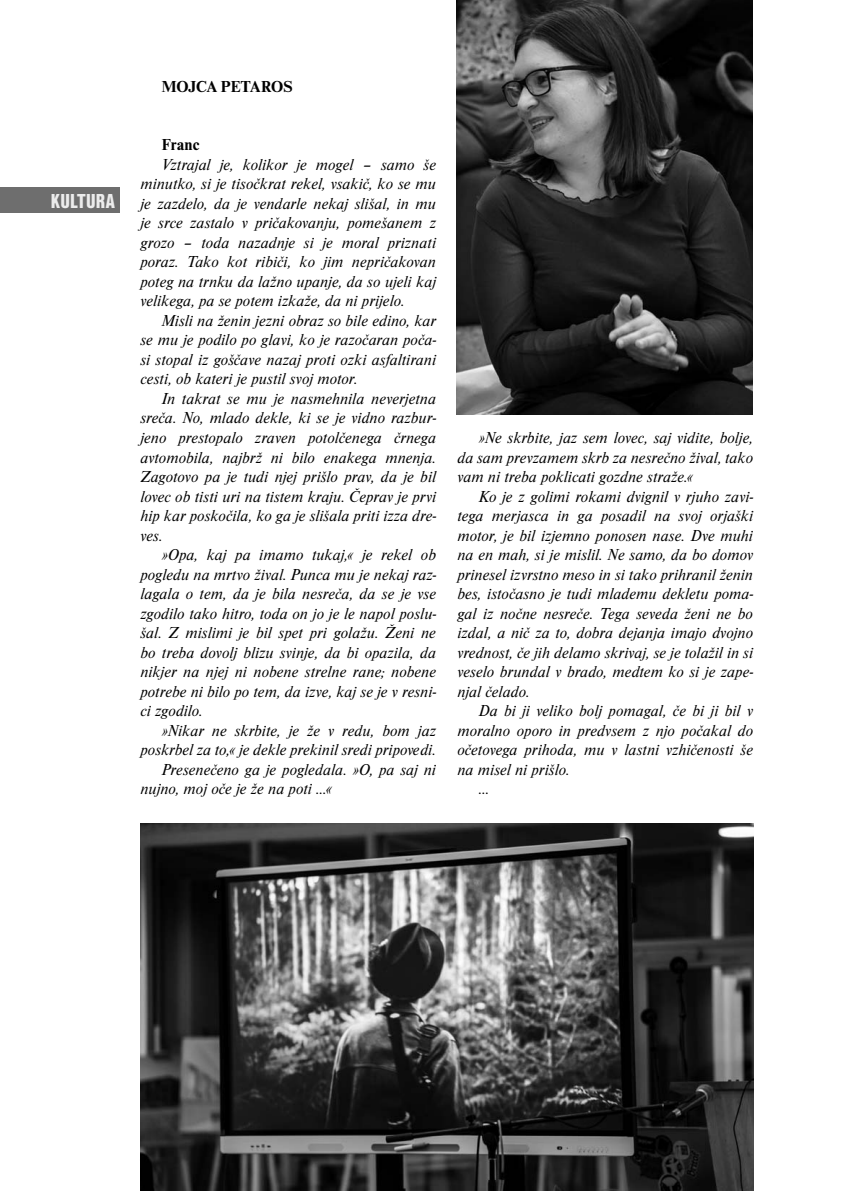
<style>
.page{position:relative;width:851px;height:1191px;background:#fff}
.page>*{position:absolute;margin:0;border:0;box-sizing:border-box;transform-origin:0 0}
.t1{font:21px "Nimbus San DEE Blac Cond";letter-spacing:.01em;color:#ececec}
.t2{font:italic 16.5px/19.5px "Nimbus Rom DEE";color:#000;text-align:justify}
.t3{font:700 16.5px "Nimbus Rom DEE";letter-spacing:-.005em;color:#000}
</style>
<div class="page">
<div style="left:0;top:188px;width:119px;height:25px;background:#6e6e6e"></div>
<img style="left:456px;top:0;width:296px;height:415px">
<img style="left:140px;top:824px;width:613px;height:367px">
<p class="t1" style="left:51px;top:189px;width:65px">KULTURA</p>
<p class="t3" style="left:162px;top:77px;width:132px">MOJCA PETAROS</p>
<p class="t3" style="left:162px;top:136px;width:39px">FRANC</p>
<p class="t2" style="left:140px;top:155px;width:297px;text-indent:21px">Vztrajal je, kolikor je mogel – samo še minutko, si je tisočkrat rekel, vsakič, ko se mu je zazdelo, da je vendarle nekaj slišal, in mu je srce zastalo v pričakovanju, pomešanem z grozo – toda nazadnje si je moral priznati poraz. Tako kot ribiči, ko jim nepričakovan poteg na trnku da lažno upanje, da so ujeli kaj velikega, pa se potem izkaže, da ni prijelo.</p>
<p class="t2" style="left:140px;top:311px;width:297px;text-indent:21px">Misli na ženin jezni obraz so bile edino, kar se mu je podilo po glavi, ko je razočaran poča&shy;si stopal iz goščave nazaj proti ozki asfaltirani cesti, ob kateri je pustil svoj motor.</p>
<p class="t2" style="left:140px;top:389px;width:297px;text-indent:21px">In takrat se mu je nasmehnila neverjetna sreča. No, mlado dekle, ki se je vidno razbur&shy;jeno prestopalo zraven potolčenega črnega avtomobila, najbrž ni bilo enakega mnenja.<br>Zagotovo pa je tudi njej prišlo prav, da je bil lovec ob tisti uri na tistem kraju. Čeprav je prvi hip kar poskočila, ko ga je slišala priti izza dre&shy;ves.</p>
<p class="t2" style="left:140px;top:545px;width:297px;text-indent:21px">»Opa, kaj pa imamo tukaj,« je rekel ob pogledu na mrtvo žival. Punca mu je nekaj raz&shy;lagala o tem, da je bila nesreča, da se je vse zgodilo tako hitro, toda on jo je le napol poslu&shy;šal. Z mislimi je bil spet pri golažu. Ženi ne bo treba dovolj blizu svinje, da bi opazila, da nikjer na njej ni nobene strelne rane; nobene potrebe ni bilo po tem, da izve, kaj se je v resni&shy;ci zgodilo.</p>
<p class="t2" style="left:162px;top:720px;width:276px">»Nikar ne skrbite, je že v redu, bom jaz</p>
<p class="t2" style="left:140px;top:740px;width:297px">poskrbel za to,« je dekle prekinil sredi pripovedi.</p>
<p class="t2" style="left:162px;top:760px;width:276px">Presenečeno ga je pogledala. »O, pa saj ni</p>
<p class="t2" style="left:140px;top:779px;width:193px">nujno, moj oče je že na poti …«</p>
<p class="t2" style="left:457px;top:428px;width:297px;text-indent:21px">»Ne skrbite, jaz sem lovec, saj vidite, bolje, da sam prevzamem skrb za nesrečno žival, tako vam ni treba poklicati gozdne straže.«</p>
<p class="t2" style="left:457px;top:487px;width:297px;text-indent:21px">Ko je z golimi rokami dvignil v rjuho zavi&shy;tega merjasca in ga posadil na svoj orjaški motor, je bil izjemno ponosen nase. Dve muhi na en mah, si je mislil. Ne samo, da bo domov prinesel izvrstno meso in si tako prihranil ženin bes, istočasno je tudi mlademu dekletu poma&shy;gal iz nočne nesreče. Tega seveda ženi ne bo izdal, a nič za to, dobra dejanja imajo dvojno vrednost, če jih delamo skrivaj, se je tolažil in si veselo brundal v brado, medtem ko si je zape&shy;njal čelado.</p>
<p class="t2" style="left:478px;top:701px;width:276px">Da bi ji veliko bolj pomagal, če bi ji bil v</p>
<p class="t2" style="left:457px;top:721px;width:297px">moralno oporo in predvsem z njo počakal do</p>
<p class="t2" style="left:457px;top:740px;width:297px">očetovega prihoda, mu v lastni vzhičenosti še</p>
<p class="t2" style="left:457px;top:760px;width:114px">na misel ni prišlo.</p>
<p class="t2" style="left:478px;top:779px;width:12px">…</p>
</div>
